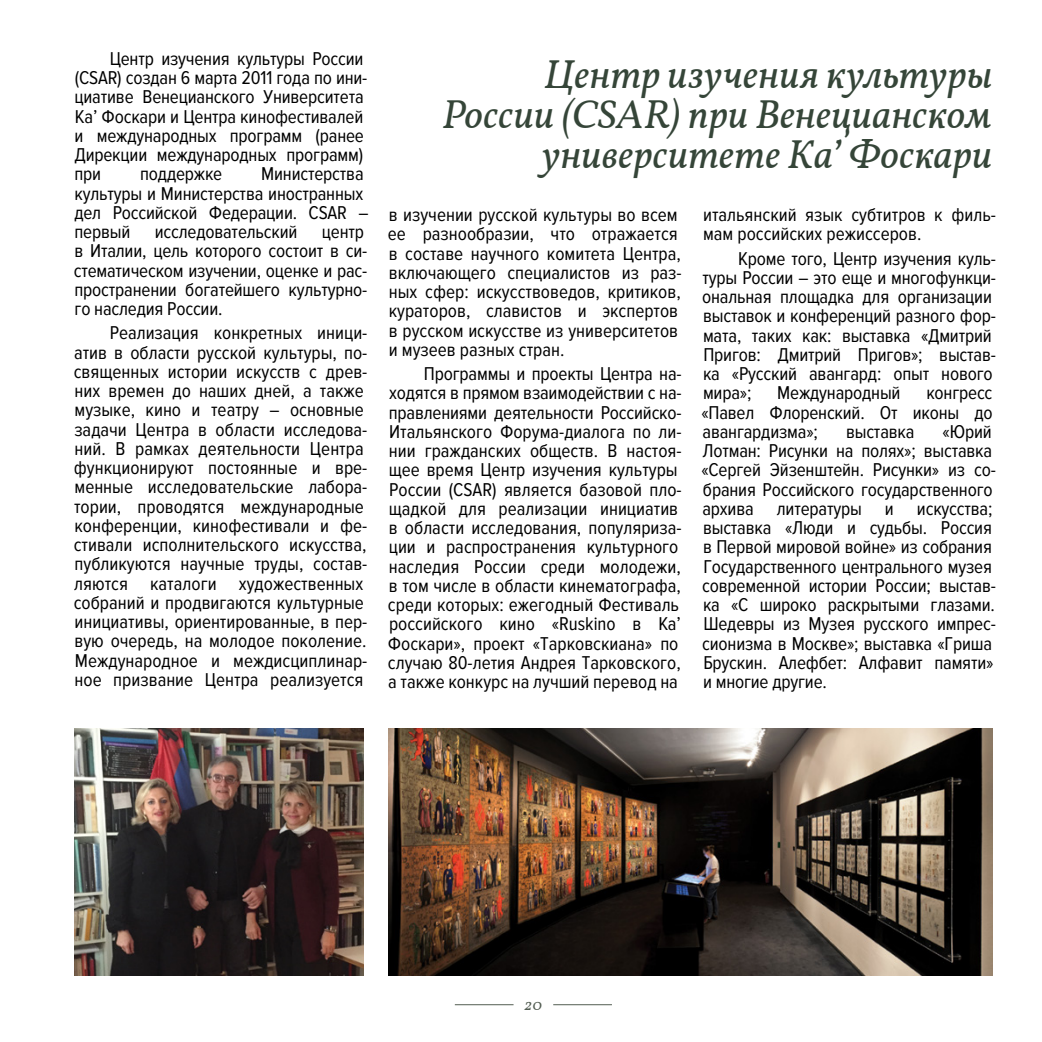
<style>
.page{position:relative;width:1042px;height:1042px;background:#fff}
.page>*{position:absolute;margin:0;border:0;box-sizing:border-box;transform-origin:0 0}
.t1{font:italic 40.25px/40.2px "Vollkorn";letter-spacing:.005em;color:#354538;text-align:right}
.t2{font:19.25px/19.2px "Proxima Nova Cond";color:#000}
.t3{font:italic 15.75px "Vollkorn";color:#535d52}
</style>
<div class="page">
<hr style="left:455px;top:1004px;width:58px;height:1px;background:#535d52">
<hr style="left:553px;top:1004px;width:59px;height:1px;background:#535d52">
<img style="left:389px;top:728px;width:603px;height:247px">
<img style="left:74px;top:728px;width:290px;height:247px">
<p class="t2" style="left:75px;top:49px;width:294px;text-indent:35px">Центр изучения культуры России (CSAR) создан 6 марта 2011 года по ини&shy;циативе Венецианского Университета<br>Ка’ Фоскари и Центра кинофестивалей и международных программ (ранее<br>Дирекции международных программ) при</p>
<p class="t2" style="left:74px;top:165px;width:296px;text-indent:187px">Министерства культуры и Министерства иностранных дел Российской Федерации. CSAR – первый</p>
<p class="t2" style="left:140px;top:165px;width:84px">поддержке</p>
<p class="t2" style="left:155px;top:222px;width:144px">исследовательский</p>
<p class="t2" style="left:74px;top:222px;width:295px;text-indent:248px">центр в Италии, цель которого состоит в си&shy;стематическом изучении, оценке и рас&shy;пространении богатейшего культурно&shy;го наследия России.</p>
<p class="t2" style="left:74px;top:324px;width:295px;text-indent:36px">Реализация конкретных иници&shy;атив в области русской культуры, по&shy;священных истории искусств с древ&shy;них времен до наших дней, а также музыке, кино и театру – основные задачи Центра в области исследова&shy;ний. В рамках деятельности Центра функционируют постоянные и вре&shy;менные исследовательские лабора&shy;тории, проводятся международные конференции, кинофестивали и фе&shy;стивали исполнительского искусства, публикуются научные труды, состав&shy;ляются каталоги художественных собраний и продвигаются культурные инициативы, ориентированные, в пер&shy;вую очередь, на молодое поколение.<br>Международное и междисциплинар&shy;ное призвание Центра реализуется</p>
<h1 class="t1" style="left:442px;top:55px;width:552px">Центр изучения культуры<br>России (CSAR) при Венецианском университете Ка’ Фоскари</h1>
<p class="t2" style="left:388px;top:206px;width:295px">в изучении русской культуры во всем ее разнообразии, что отражается в составе научного комитета Центра, включающего специалистов из раз&shy;ных сфер: искусствоведов, критиков, кураторов, славистов и экспертов в русском искусстве из университетов и музеев разных стран.</p>
<p class="t2" style="left:388px;top:364px;width:295px;text-indent:36px">Программы и проекты Центра на&shy;ходятся в прямом взаимодействии с на&shy;правлениями деятельности Российско-Итальянского Форума-диалога по ли&shy;нии гражданских обществ. В настоя&shy;щее время Центр изучения культуры России (CSAR) является базовой пло&shy;щадкой для реализации инициатив в области исследования, популяриза&shy;ции и распространения культурного наследия России среди молодежи, в том числе в области кинематографа, среди которых: ежегодный Фестиваль российского кино «Ruskino в Ка’ Фоскари», проект «Тарковскиана» по случаю 80-летия Андрея Тарковского, а также конкурс на лучший перевод на</p>
<p class="t2" style="left:703px;top:206px;width:294px">итальянский язык субтитров к филь&shy;мам российских режиссеров.</p>
<p class="t2" style="left:702px;top:249px;width:295px;text-indent:36px">Кроме того, Центр изучения куль&shy;туры России – это еще и многофункци&shy;ональная площадка для организации выставок и конференций разного фор&shy;мата, таких как: выставка «Дмитрий<br>Пригов: Дмитрий Пригов»; выстав&shy;ка «Русский авангард: опыт нового мира»;</p>
<p class="t2" style="left:777px;top:384px;width:125px">Международный</p>
<p class="t2" style="left:701px;top:384px;width:293px;text-align:justify;text-indent:225px">конгресс «Павел Флоренский. От иконы до авангардизма»;</p>
<p class="t2" style="left:701px;top:422px;width:296px;text-indent:241px">«Юрий<br>Лотман: Рисунки на полях»; выставка «Сергей Эйзенштейн. Рисунки» из со&shy;брания Российского государственного архива литературы и искусства; выставка «Люди и судьбы. Россия в Первой мировой войне» из собрания<br>Государственного центрального музея современной истории России; выстав&shy;ка «С широко раскрытыми глазами.<br>Шедевры из Музея русского импрес&shy;сионизма в Москве»; выставка «Гриша<br>Брускин. Алефбет: Алфавит памяти» и многие другие.</p>
<p class="t2" style="left:846px;top:422px;width:70px">выставка</p>
<p class="t3" style="left:525px;top:993px;width:19px">20</p>
</div>
